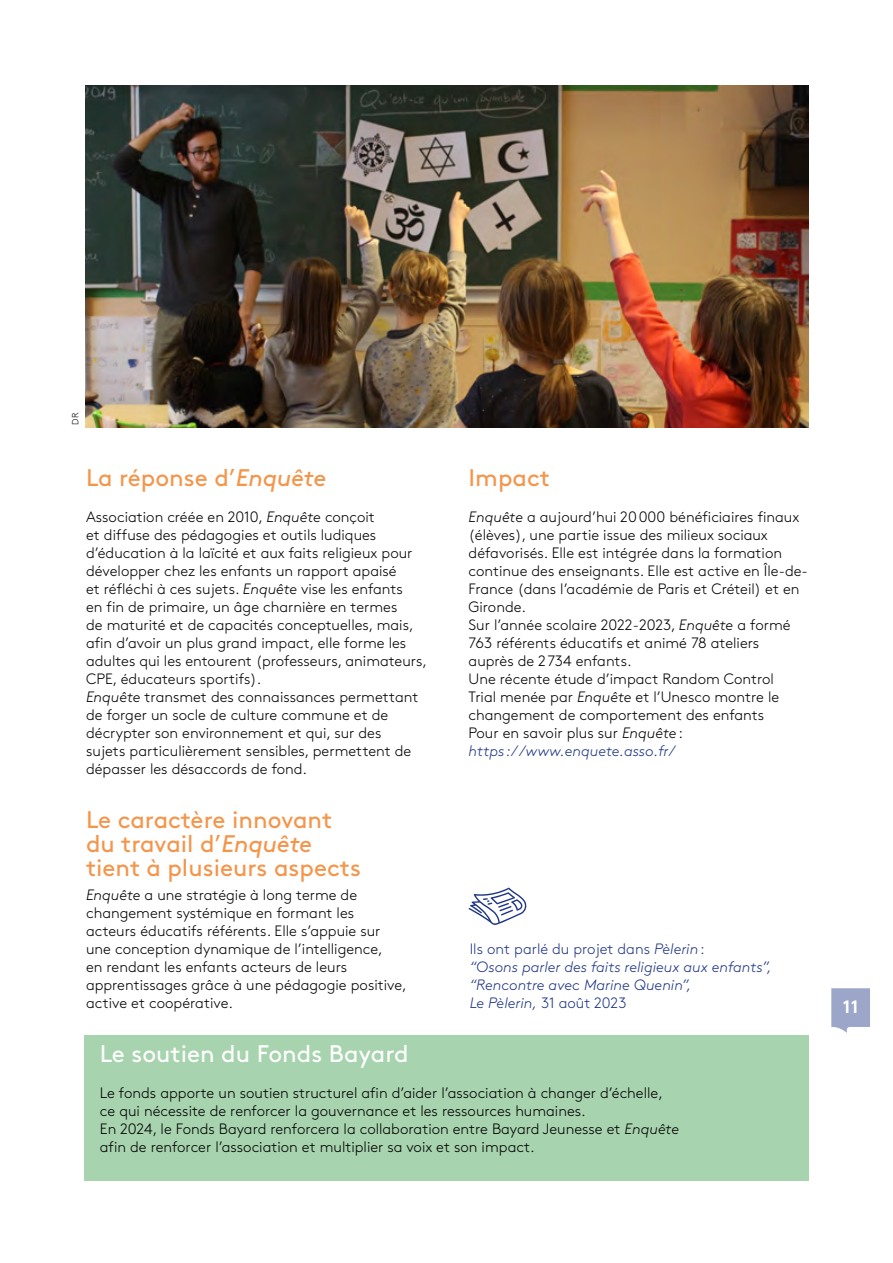
<style>
.page{position:relative;width:893px;height:1263px;background:#fff}
.page>*{position:absolute;margin:0;border:0;box-sizing:border-box;transform-origin:0 0}
.Petits_titres{font:24px "Brown";color:#f4954a}
.Texte_courant{font:24px "Brown";color:#fff}
.t1{font:700 18px "Brown";color:#fff}
.Texte_courant-2{font:300 15px/18px "Brown";color:#000}
.Petits_titres-2{font:300 15px/18px "Brown";color:#000}
.Action_Ils_ont_parlé{font:italic 300 15px/18px "Brown";color:#1f3685}
.Action_Ils_ont_parlé-2{font:300 15px "Brown";color:#1f3685}
.Texte_courant-3{font:italic 300 15px "Brown";color:#1f3685}
.Texte_courant-4{font:300 9px "Brown";color:#000}
.s1{font-style:italic}
.s2{font-style:normal}
</style>
<div class="page">
<svg style="left:831px;top:988px;width:39px;height:45px"></svg>
<div style="left:84px;top:1035px;width:725px;height:145px;background:#a8d3af"></div>
<img style="left:85px;top:85px;width:724px;height:343px">
<svg style="left:468px;top:887px;width:59px;height:38px"></svg>
<p class="Texte_courant-4" style="left:69px;top:425px;width:13px;rotate:-90deg">DR</p>
<p class="Petits_titres" style="left:86px;top:459px;width:242px">La réponse d’<span class="s1">Enquête</span></p>
<p class="Texte_courant-2" style="left:86px;top:507px;width:342px">Association créée en 2010, <span class="s1">Enquête</span> conçoit<br>et diffuse des pédagogies et outils ludiques d’éducation à la laïcité et aux faits religieux pour développer chez les enfants un rapport apaisé<br>et réfléchi à ces sujets. <span class="s1">Enquête</span> vise les enfants<br>en fin de primaire, un âge charnière en termes<br>de maturité et de capacités conceptuelles, mais, afin d’avoir un plus grand impact, elle forme les adultes qui les entourent (professeurs, animateurs, CPE, éducateurs sportifs).</p>
<p class="Texte_courant-2" style="left:86px;top:687px;width:334px"><span class="s1">Enquête</span> transmet des connaissances permettant de forger un socle de culture commune et de décrypter son environnement et qui, sur des sujets particulièrement sensibles, permettent de dépasser les désaccords de fond.</p>
<p class="Petits_titres" style="left:86px;top:801px;width:248px">Le caractère innovant</p>
<p class="Petits_titres" style="left:86px;top:825px;width:228px">du travail d’<span class="s1">Enquête</span></p>
<p class="Petits_titres" style="left:86px;top:849px;width:276px">tient à plusieurs aspects</p>
<p class="Petits_titres-2" style="left:86px;top:885px;width:322px"><span class="s1">Enquête</span> a une stratégie à long terme de changement systémique en formant les acteurs éducatifs référents. Elle s’appuie sur une conception dynamique de l’intelligence,<br>en rendant les enfants acteurs de leurs apprentissages grâce à une pédagogie positive, active et coopérative.</p>
<p class="Petits_titres" style="left:469px;top:459px;width:83px">Impact</p>
<p class="Texte_courant-2" style="left:469px;top:507px;width:341px"><span class="s1">Enquête</span> a aujourd’hui 20000 bénéficiaires finaux (élèves), une partie issue des milieux sociaux défavorisés. Elle est intégrée dans la formation continue des enseignants. Elle est active en Île-de-France (dans l’académie de Paris et Créteil) et en Gironde.</p>
<p class="Texte_courant-2" style="left:469px;top:615px;width:323px">Sur l’année scolaire 2022-2023, <span class="s1">Enquête</span> a formé<br>763 référents éducatifs et animé 78 ateliers auprès de 2734 enfants.</p>
<p class="Texte_courant-2" style="left:469px;top:669px;width:312px">Une récente étude d’impact Random Control<br>Trial menée par <span class="s1">Enquête</span> et l’Unesco montre le changement de comportement des enfants</p>
<p class="Texte_courant-2" style="left:469px;top:723px;width:216px">Pour en savoir plus sur <span class="s1">Enquête</span>:</p>
<p class="Texte_courant-3" style="left:469px;top:740px;width:209px">https ://www.enquete.asso.fr/</p>
<p class="Action_Ils_ont_parlé-2" style="left:470px;top:938px;width:237px">Ils ont parlé du projet dans <span class="s1">Pèlerin</span>:</p>
<p class="Action_Ils_ont_parlé" style="left:470px;top:957px;width:304px">“Osons parler des faits religieux aux enfants”, “Rencontre avec Marine Quenin”,</p>
<p class="Action_Ils_ont_parlé" style="left:470px;top:993px;width:158px">Le Pèlerin, <span class="s2">31 août 2023</span></p>
<p class="Texte_courant" style="left:100px;top:1035px;width:310px">Le soutien du Fonds Bayard</p>
<p class="Texte_courant-2" style="left:100px;top:1083px;width:564px">Le fonds apporte un soutien structurel afin d’aider l’association à changer d’échelle, ce qui nécessite de renforcer la gouvernance et les ressources humaines.</p>
<p class="Texte_courant-2" style="left:100px;top:1119px;width:581px">En 2024, le Fonds Bayard renforcera la collaboration entre Bayard Jeunesse et <span class="s1">Enquête </span>afin de renforcer l’association et multiplier sa voix et son impact.</p>
<p class="t1" style="left:843px;top:992px;width:17px">11</p>
</div>
